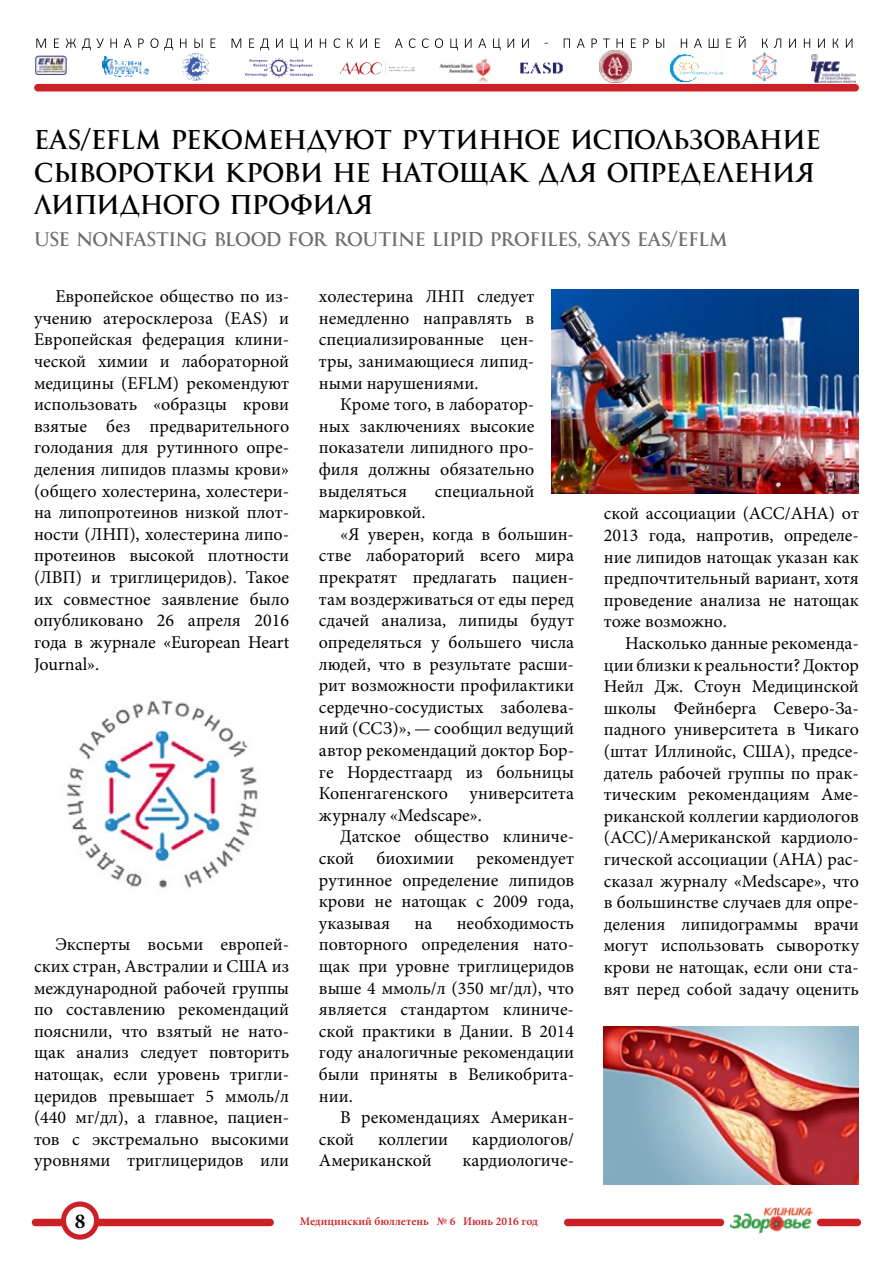
<style>
.page{position:relative;width:893px;height:1263px;background:#fff}
.page>*{position:absolute;margin:0;border:0;box-sizing:border-box;transform-origin:0 0}
.t1{font:700 27px/32.4px "Goudy Trajan";color:#000}
.t2{font:700 21.15px "Minion Pro";color:#000}
.t3{font:700 19.5px "Goudy Trajan";letter-spacing:-.01em;color:#6d6e71}
.t4{font:18px/21.6px "Minion Pro";color:#000;text-align:justify}
.t5{font:600 11.7px "Minion Pro";color:#cc2027}
</style>
<div class="page">
<div style="left:817px;top:1219px;width:44px;height:7px;background:#cc2027;border-radius:4px"></div>
<div style="left:564px;top:1219px;width:160px;height:7px;background:#cc2027;border-radius:4px"></div>
<div style="left:32px;top:1219px;width:242px;height:7px;background:#cc2027;border-radius:4px"></div>
<img style="left:729px;top:1208px;width:83px;height:25px">
<div style="left:61px;top:1201px;width:38px;height:38px;background:#cc2027;border-radius:50%"></div>
<div style="left:66px;top:1206px;width:28px;height:28px;background:#fff;border-radius:50%"></div>
<img style="left:246px;top:58px;width:66px;height:20px">
<img style="left:339px;top:62px;width:76px;height:13px">
<img style="left:599px;top:50px;width:32px;height:32px">
<img style="left:434px;top:45px;width:62px;height:39px">
<img style="left:182px;top:53px;width:27px;height:27px">
<img style="left:102px;top:56px;width:47px;height:21px">
<img style="left:811px;top:55px;width:45px;height:28px">
<img style="left:520px;top:62px;width:43px;height:12px">
<img style="left:34px;top:55px;width:33px;height:20px">
<img style="left:671px;top:42px;width:51px;height:50px">
<img style="left:752px;top:52px;width:25px;height:29px">
<svg style="left:36px;top:39px;width:10px;height:9px"></svg>
<svg style="left:54px;top:39px;width:5px;height:9px"></svg>
<svg style="left:66px;top:39px;width:10px;height:9px"></svg>
<svg style="left:82px;top:39px;width:22px;height:11px"></svg>
<svg style="left:110px;top:39px;width:7px;height:9px"></svg>
<svg style="left:124px;top:39px;width:7px;height:9px"></svg>
<svg style="left:138px;top:39px;width:6px;height:9px"></svg>
<svg style="left:150px;top:38px;width:23px;height:12px"></svg>
<svg style="left:180px;top:39px;width:6px;height:9px"></svg>
<svg style="left:194px;top:39px;width:9px;height:9px"></svg>
<svg style="left:211px;top:39px;width:5px;height:9px"></svg>
<svg style="left:232px;top:39px;width:9px;height:9px"></svg>
<svg style="left:249px;top:39px;width:5px;height:9px"></svg>
<svg style="left:260px;top:39px;width:9px;height:11px"></svg>
<svg style="left:276px;top:39px;width:7px;height:9px"></svg>
<svg style="left:291px;top:39px;width:7px;height:11px"></svg>
<svg style="left:305px;top:39px;width:7px;height:9px"></svg>
<svg style="left:320px;top:39px;width:6px;height:9px"></svg>
<svg style="left:334px;top:38px;width:6px;height:10px"></svg>
<svg style="left:347px;top:39px;width:6px;height:9px"></svg>
<svg style="left:360px;top:39px;width:7px;height:9px"></svg>
<svg style="left:375px;top:39px;width:5px;height:9px"></svg>
<svg style="left:395px;top:39px;width:8px;height:9px"></svg>
<svg style="left:409px;top:38px;width:6px;height:10px"></svg>
<svg style="left:422px;top:38px;width:7px;height:10px"></svg>
<svg style="left:435px;top:38px;width:8px;height:10px"></svg>
<svg style="left:450px;top:39px;width:8px;height:11px"></svg>
<svg style="left:465px;top:39px;width:6px;height:9px"></svg>
<svg style="left:478px;top:39px;width:8px;height:9px"></svg>
<svg style="left:493px;top:39px;width:8px;height:11px"></svg>
<svg style="left:508px;top:39px;width:6px;height:9px"></svg>
<svg style="left:522px;top:39px;width:7px;height:9px"></svg>
<svg style="left:564px;top:39px;width:6px;height:9px"></svg>
<svg style="left:577px;top:39px;width:8px;height:9px"></svg>
<svg style="left:591px;top:39px;width:6px;height:9px"></svg>
<svg style="left:603px;top:39px;width:7px;height:9px"></svg>
<svg style="left:616px;top:39px;width:7px;height:9px"></svg>
<svg style="left:631px;top:39px;width:5px;height:9px"></svg>
<svg style="left:643px;top:39px;width:6px;height:9px"></svg>
<svg style="left:656px;top:39px;width:8px;height:9px"></svg>
<svg style="left:681px;top:39px;width:6px;height:9px"></svg>
<svg style="left:694px;top:39px;width:8px;height:9px"></svg>
<svg style="left:709px;top:39px;width:9px;height:9px"></svg>
<svg style="left:726px;top:39px;width:5px;height:9px"></svg>
<svg style="left:739px;top:36px;width:6px;height:12px"></svg>
<svg style="left:762px;top:39px;width:6px;height:9px"></svg>
<svg style="left:774px;top:39px;width:7px;height:9px"></svg>
<svg style="left:789px;top:39px;width:7px;height:9px"></svg>
<svg style="left:804px;top:39px;width:6px;height:9px"></svg>
<svg style="left:818px;top:39px;width:7px;height:9px"></svg>
<svg style="left:833px;top:39px;width:5px;height:9px"></svg>
<svg style="left:846px;top:39px;width:6px;height:9px"></svg>
<div style="left:34px;top:84px;width:825px;height:7px;background:#cb2128;border-radius:4px"></div>
<img style="left:551px;top:289px;width:308px;height:204px">
<img style="left:66px;top:700px;width:192px;height:189px">
<img style="left:604px;top:1027px;width:255px;height:157px">
<h1 class="t1" style="left:34px;top:124px;width:788px">EAS/EFLM РЕКОМЕНДУЮТ РУТИННОЕ ИСПОЛЬЗОВАНИЕ<br>СЫВОРОТКИ КРОВИ НЕ НАТОЩАК ДЛЯ ОПРЕДЕЛЕНИЯ<br>ЛИПИДНОГО ПРОФИЛЯ</h1>
<p class="t3" style="left:34px;top:227px;width:695px">USE NONFASTING BLOOD FOR ROUTINE LIPID PROFILES, SAYS EAS/EFLM</p>
<p class="t4" style="left:34px;top:286px;width:257px;text-indent:21px">Европейское общество по из&shy;учению атеросклероза (EAS) и Европейская федерация клини&shy;ческой химии и лабораторной медицины (EFLM) рекомендуют использовать «образцы крови взятые без предварительного голодания для рутинного опре&shy;деления липидов плазмы крови» (общего холестерина, холестери&shy;на липопротеинов низкой плот&shy;ности (ЛНП), холестерина липо&shy;протеинов высокой плотности (ЛВП) и триглицеридов). Такое их совместное заявление было опубликовано 26 апреля 2016 года в журнале «European Heart Journal».</p>
<p class="t4" style="left:34px;top:934px;width:257px;text-indent:21px">Эксперты восьми европей&shy;ских стран, Австралии и США из международной рабочей группы по составлению рекомендаций пояснили, что взятый не нато&shy;щак анализ следует повторить натощак, если уровень тригли&shy;церидов превышает 5 ммоль/л (440 мг/дл), а главное, пациен&shy;тов с экстремально высокими уровнями триглицеридов или</p>
<p class="t4" style="left:319px;top:286px;width:217px">холестерина ЛНП следует немедленно направлять в специализированные цен&shy;тры, занимающиеся липид&shy;ными нарушениями.</p>
<p class="t4" style="left:319px;top:394px;width:217px;text-indent:21px">Кроме того, в лаборатор&shy;ных заключениях высокие показатели липидного про&shy;филя должны обязательно выделяться</p>
<p class="t4" style="left:435px;top:480px;width:101px">специальной</p>
<p class="t4" style="left:319px;top:502px;width:108px">маркировкой.</p>
<p class="t4" style="left:340px;top:523px;width:235px">«Я уверен, когда в большин-</p>
<p class="t4" style="left:319px;top:545px;width:257px">стве лабораторий всего мира</p>
<p class="t4" style="left:319px;top:567px;width:257px">прекратят предлагать пациен-</p>
<p class="t4" style="left:319px;top:588px;width:257px">там воздерживаться от еды перед</p>
<p class="t4" style="left:319px;top:610px;width:257px">сдачей анализа, липиды будут</p>
<p class="t4" style="left:319px;top:631px;width:257px">определяться у большего числа</p>
<p class="t4" style="left:319px;top:653px;width:257px">людей, что в результате расши-</p>
<p class="t4" style="left:319px;top:675px;width:257px">рит возможности профилактики</p>
<p class="t4" style="left:319px;top:696px;width:257px">сердечно-сосудистых заболева-</p>
<p class="t4" style="left:319px;top:718px;width:257px">ний (ССЗ)», — сообщил ведущий</p>
<p class="t4" style="left:319px;top:739px;width:257px">автор рекомендаций доктор Бор-</p>
<p class="t4" style="left:319px;top:761px;width:257px">ге Нордестгаард из больницы</p>
<p class="t4" style="left:319px;top:783px;width:257px">Копенгагенского университета</p>
<p class="t4" style="left:319px;top:804px;width:165px">журналу «Medscape».</p>
<p class="t4" style="left:340px;top:826px;width:235px">Датское общество клиниче-</p>
<p class="t4" style="left:319px;top:847px;width:257px">ской биохимии рекомендует</p>
<p class="t4" style="left:319px;top:869px;width:257px">рутинное определение липидов</p>
<p class="t4" style="left:319px;top:891px;width:257px">крови не натощак с 2009 года,</p>
<p class="t4" style="left:319px;top:912px;width:73px">указывая</p>
<p class="t4" style="left:415px;top:912px;width:19px">на</p>
<p class="t4" style="left:319px;top:912px;width:257px;text-indent:138px">необходимость повторного определения нато&shy;щак при уровне триглицеридов выше 4 ммоль/л (350 мг/дл), что является стандартом клиниче&shy;ской практики в Дании. В 2014 году аналогичные рекомендации были приняты в Великобрита&shy;нии.</p>
<p class="t4" style="left:319px;top:1107px;width:257px;text-indent:21px">В рекомендациях Американ&shy;ской</p>
<p class="t4" style="left:378px;top:1128px;width:72px">коллегии</p>
<p class="t4" style="left:472px;top:1128px;width:104px">кардиологов/</p>
<p class="t4" style="left:319px;top:1150px;width:114px">Американской</p>
<p class="t4" style="left:462px;top:1150px;width:113px">кардиологиче-</p>
<p class="t2" style="left:75px;top:1206px;width:12px">8</p>
<p class="t5" style="left:300px;top:1213px;width:240px">Медицинский бюллетень № 6 Июнь 2016 год</p>
<p class="t4" style="left:604px;top:503px;width:257px">ской ассоциации (ACC/AHA) от 2013 года, напротив, определе&shy;ние липидов натощак указан как предпочтительный вариант, хотя проведение анализа не натощак тоже возможно.</p>
<p class="t4" style="left:604px;top:632px;width:257px;text-indent:21px">Насколько данные рекоменда&shy;ции близки к реальности? Доктор Нейл Дж. Стоун Медицинской школы Фейнберга Северо-За&shy;падного университета в Чикаго (штат Иллинойс, США), предсе&shy;датель рабочей группы по прак&shy;тическим рекомендациям Аме&shy;риканской коллегии кардиологов (ACC)/Американской кардиоло&shy;гической ассоциации (AHA) рас&shy;сказал журналу «Medscape», что в большинстве случаев для опре&shy;деления липидограммы врачи могут использовать сыворотку крови не натощак, если они ста&shy;вят перед собой задачу оценить</p>
</div>
